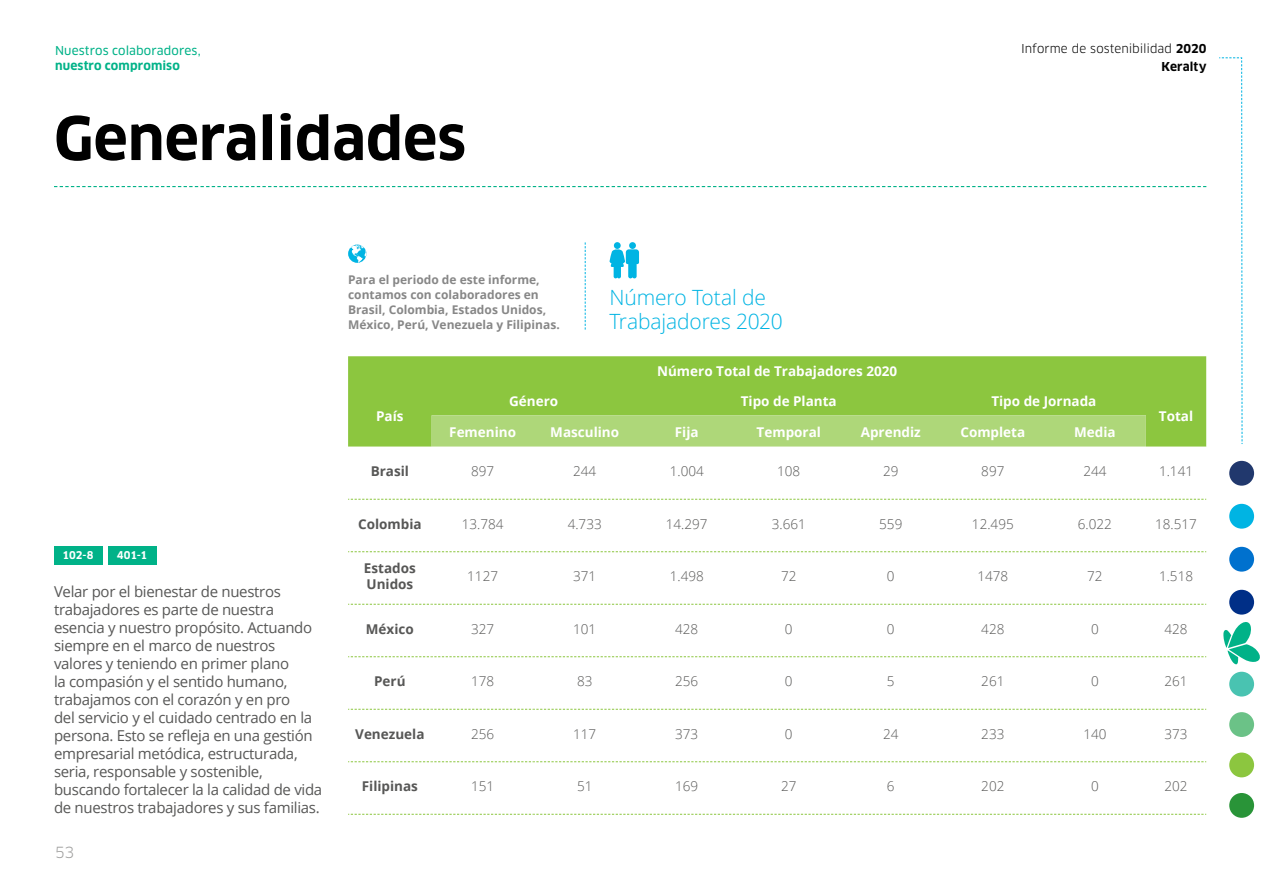
<style>
.page{position:relative;width:1276px;height:893px;background:#fff}
.page>*{position:absolute;margin:0;border:0;box-sizing:border-box;transform-origin:0 0}
.Keralty_Titulo_A{font:700 58.5px "Clan Pro";color:#000}
.Keralty_Destacado_A{font:300 21px/24px "Open Sans";letter-spacing:-.005em;color:#00b4e3}
.Keralty_Parrafo_A{font:15px/18px "Open Sans";letter-spacing:-.02em;color:#575756}
.t1{font:15px "Clan Pro";color:#9d9d9c}
.t2{font:300 13.5px "Open Sans";color:#575756}
.t3{font:700 13.5px "Open Sans";color:#fff}
.t4{font:700 13.5px/16.2px "Open Sans";color:#575756}
.Keralty_Titulo_Grafi{font:700 12px/15px "Open Sans";color:#878787}
.t5{font:12px/18px "Clan Pro";color:#000;text-align:right}
.t6{font:12px "Clan Pro News";letter-spacing:.01em;color:#00b288}
.t7{font:700 12px "Clan Pro";letter-spacing:.01em;color:#00b288}
.Keralty_Numero{font:700 10.5px "Clan Pro";letter-spacing:-.015em;color:#fff}
.s1{font-weight:700}
</style>
<div class="page">
<svg style="left:54px;top:186px;width:1152px;height:1px"></svg>
<div style="left:54px;top:546px;width:48px;height:18px;background:#00b288"></div>
<div style="left:108px;top:546px;width:48px;height:18px;background:#00b288"></div>
<svg style="left:585px;top:242px;width:1px;height:88px"></svg>
<div style="left:614px;top:242px;width:7px;height:7px;background:#00b4e3;border-radius:50%"></div>
<svg style="left:609px;top:248px;width:30px;height:31px"></svg>
<div style="left:629px;top:242px;width:7px;height:7px;background:#00b4e3;border-radius:50%"></div>
<div style="left:348px;top:356px;width:858px;height:91px;background:#8cc63f"></div>
<div style="left:432px;top:415px;width:714px;height:32px;background:#aed779"></div>
<svg style="left:348px;top:498px;width:858px;height:211px"></svg>
<svg style="left:348px;top:499px;width:858px;height:1px"></svg>
<svg style="left:348px;top:551px;width:858px;height:1px"></svg>
<svg style="left:348px;top:604px;width:858px;height:1px"></svg>
<svg style="left:348px;top:656px;width:858px;height:1px"></svg>
<svg style="left:348px;top:709px;width:858px;height:1px"></svg>
<svg style="left:348px;top:761px;width:858px;height:54px"></svg>
<svg style="left:348px;top:245px;width:18px;height:18px"></svg>
<svg style="left:1223px;top:622px;width:37px;height:43px"></svg>
<div style="left:1229px;top:793px;width:25px;height:25px;background:#299438;border-radius:50%"></div>
<div style="left:1229px;top:672px;width:25px;height:24px;background:#49c3b1;border-radius:50%"></div>
<div style="left:1229px;top:504px;width:25px;height:25px;background:#00b4e3;border-radius:50%"></div>
<div style="left:1229px;top:752px;width:25px;height:25px;background:#8cc63f;border-radius:50%"></div>
<div style="left:1229px;top:590px;width:25px;height:25px;background:#002f87;border-radius:50%"></div>
<div style="left:1229px;top:461px;width:25px;height:25px;background:#21386d;border-radius:50%"></div>
<div style="left:1229px;top:712px;width:25px;height:25px;background:#6bc287;border-radius:50%"></div>
<div style="left:1229px;top:547px;width:25px;height:25px;background:#0071ce;border-radius:50%"></div>
<svg style="left:1219px;top:57px;width:23px;height:387px"></svg>
<p class="t6" style="left:55px;top:44px;width:147px">Nuestros colaboradores,</p>
<p class="t7" style="left:55px;top:59px;width:126px">nuestro compromiso</p>
<p class="Keralty_Titulo_A" style="left:54px;top:104px;width:414px">Generalidades</p>
<p class="Keralty_Titulo_Grafi" style="left:348px;top:272px;width:213px">Para el periodo de este informe, contamos con colaboradores en Brasil, Colombia, Estados Unidos, México, Perú, Venezuela y Filipinas.</p>
<p class="Keralty_Destacado_A" style="left:609px;top:285px;width:175px">Número Total de<br>Trabajadores 2020</p>
<p class="t3" style="left:657px;top:362px;width:242px">Número Total de Trabajadores 2020</p>
<p class="t5" style="left:1021px;top:40px;width:187px">Informe de sostenibilidad <span class="s1">2020<br>Keralty</span></p>
<p class="t3" style="left:376px;top:407px;width:29px">País</p>
<p class="t3" style="left:509px;top:391px;width:51px">Género</p>
<p class="t3" style="left:741px;top:391px;width:98px">Tipo de Planta</p>
<p class="t3" style="left:991px;top:391px;width:107px">Tipo de Jornada</p>
<p class="t3" style="left:449px;top:422px;width:68px">Femenino</p>
<p class="t3" style="left:550px;top:422px;width:70px">Masculino</p>
<p class="t3" style="left:675px;top:422px;width:25px">Fija</p>
<p class="t3" style="left:756px;top:422px;width:66px">Temporal</p>
<p class="t3" style="left:861px;top:422px;width:62px">Aprendiz</p>
<p class="t3" style="left:960px;top:422px;width:66px">Completa</p>
<p class="t3" style="left:1074px;top:422px;width:43px">Media</p>
<p class="t3" style="left:1159px;top:407px;width:36px">Total</p>
<p class="Keralty_Numero" style="left:63px;top:549px;width:32px">102-8</p>
<p class="Keralty_Numero" style="left:117px;top:549px;width:32px">401-1</p>
<p class="Keralty_Parrafo_A" style="left:54px;top:582px;width:270px">Velar por el bienestar de nuestros trabajadores es parte de nuestra esencia y nuestro propósito. Actuando siempre en el marco de nuestros valores y teniendo en primer plano<br>la compasión y el sentido humano, trabajamos con el corazón y en pro<br>del servicio y el cuidado centrado en la persona. Esto se refleja en una gestión empresarial metódica, estructurada, seria, responsable y sostenible, buscando fortalecer la la calidad de vida de nuestros trabajadores y sus familias.</p>
<p class="t1" style="left:55px;top:843px;width:21px">53</p>
<p class="t4" style="left:371px;top:463px;width:40px">Brasil</p>
<p class="t2" style="left:471px;top:462px;width:25px">897</p>
<p class="t2" style="left:573px;top:462px;width:25px">244</p>
<p class="t2" style="left:670px;top:462px;width:36px">1.004</p>
<p class="t2" style="left:777px;top:462px;width:25px">108</p>
<p class="t2" style="left:883px;top:462px;width:17px">29</p>
<p class="t2" style="left:981px;top:462px;width:25px">897</p>
<p class="t2" style="left:1083px;top:462px;width:25px">244</p>
<p class="t2" style="left:1159px;top:462px;width:36px">1.141</p>
<p class="t4" style="left:358px;top:515px;width:65px">Colombia</p>
<p class="t2" style="left:462px;top:514px;width:43px">13.784</p>
<p class="t2" style="left:568px;top:514px;width:36px">4.733</p>
<p class="t2" style="left:666px;top:514px;width:43px">14.297</p>
<p class="t2" style="left:772px;top:514px;width:36px">3.661</p>
<p class="t2" style="left:879px;top:514px;width:25px">559</p>
<p class="t2" style="left:972px;top:514px;width:43px">12.495</p>
<p class="t2" style="left:1078px;top:514px;width:36px">6.022</p>
<p class="t2" style="left:1155px;top:514px;width:43px">18.517</p>
<p class="t4" style="left:364px;top:560px;width:53px">Estados<br>Unidos</p>
<p class="t2" style="left:467px;top:567px;width:32px">1127</p>
<p class="t2" style="left:573px;top:567px;width:25px">371</p>
<p class="t2" style="left:670px;top:567px;width:36px">1.498</p>
<p class="t2" style="left:781px;top:567px;width:17px">72</p>
<p class="t2" style="left:887px;top:567px;width:9px">0</p>
<p class="t2" style="left:977px;top:567px;width:32px">1478</p>
<p class="t2" style="left:1087px;top:567px;width:17px">72</p>
<p class="t2" style="left:1159px;top:567px;width:36px">1.518</p>
<p class="t4" style="left:366px;top:620px;width:49px">México</p>
<p class="t2" style="left:471px;top:619px;width:25px">327</p>
<p class="t2" style="left:573px;top:619px;width:25px">101</p>
<p class="t2" style="left:675px;top:619px;width:25px">428</p>
<p class="t2" style="left:785px;top:619px;width:9px">0</p>
<p class="t2" style="left:887px;top:619px;width:9px">0</p>
<p class="t2" style="left:981px;top:619px;width:25px">428</p>
<p class="t2" style="left:1091px;top:619px;width:9px">0</p>
<p class="t2" style="left:1164px;top:619px;width:25px">428</p>
<p class="t4" style="left:374px;top:673px;width:33px">Perú</p>
<p class="t2" style="left:471px;top:672px;width:25px">178</p>
<p class="t2" style="left:577px;top:672px;width:17px">83</p>
<p class="t2" style="left:675px;top:672px;width:25px">256</p>
<p class="t2" style="left:785px;top:672px;width:9px">0</p>
<p class="t2" style="left:887px;top:672px;width:9px">5</p>
<p class="t2" style="left:981px;top:672px;width:25px">261</p>
<p class="t2" style="left:1091px;top:672px;width:9px">0</p>
<p class="t2" style="left:1164px;top:672px;width:25px">261</p>
<p class="t4" style="left:355px;top:725px;width:71px">Venezuela</p>
<p class="t2" style="left:471px;top:724px;width:25px">256</p>
<p class="t2" style="left:573px;top:724px;width:25px">117</p>
<p class="t2" style="left:675px;top:724px;width:25px">373</p>
<p class="t2" style="left:785px;top:724px;width:9px">0</p>
<p class="t2" style="left:883px;top:724px;width:17px">24</p>
<p class="t2" style="left:981px;top:724px;width:25px">233</p>
<p class="t2" style="left:1083px;top:724px;width:25px">140</p>
<p class="t2" style="left:1164px;top:724px;width:25px">373</p>
<p class="t4" style="left:362px;top:778px;width:58px">Filipinas</p>
<p class="t2" style="left:471px;top:777px;width:25px">151</p>
<p class="t2" style="left:577px;top:777px;width:17px">51</p>
<p class="t2" style="left:675px;top:777px;width:25px">169</p>
<p class="t2" style="left:781px;top:777px;width:17px">27</p>
<p class="t2" style="left:887px;top:777px;width:9px">6</p>
<p class="t2" style="left:981px;top:777px;width:25px">202</p>
<p class="t2" style="left:1091px;top:777px;width:9px">0</p>
<p class="t2" style="left:1164px;top:777px;width:25px">202</p>
</div>
